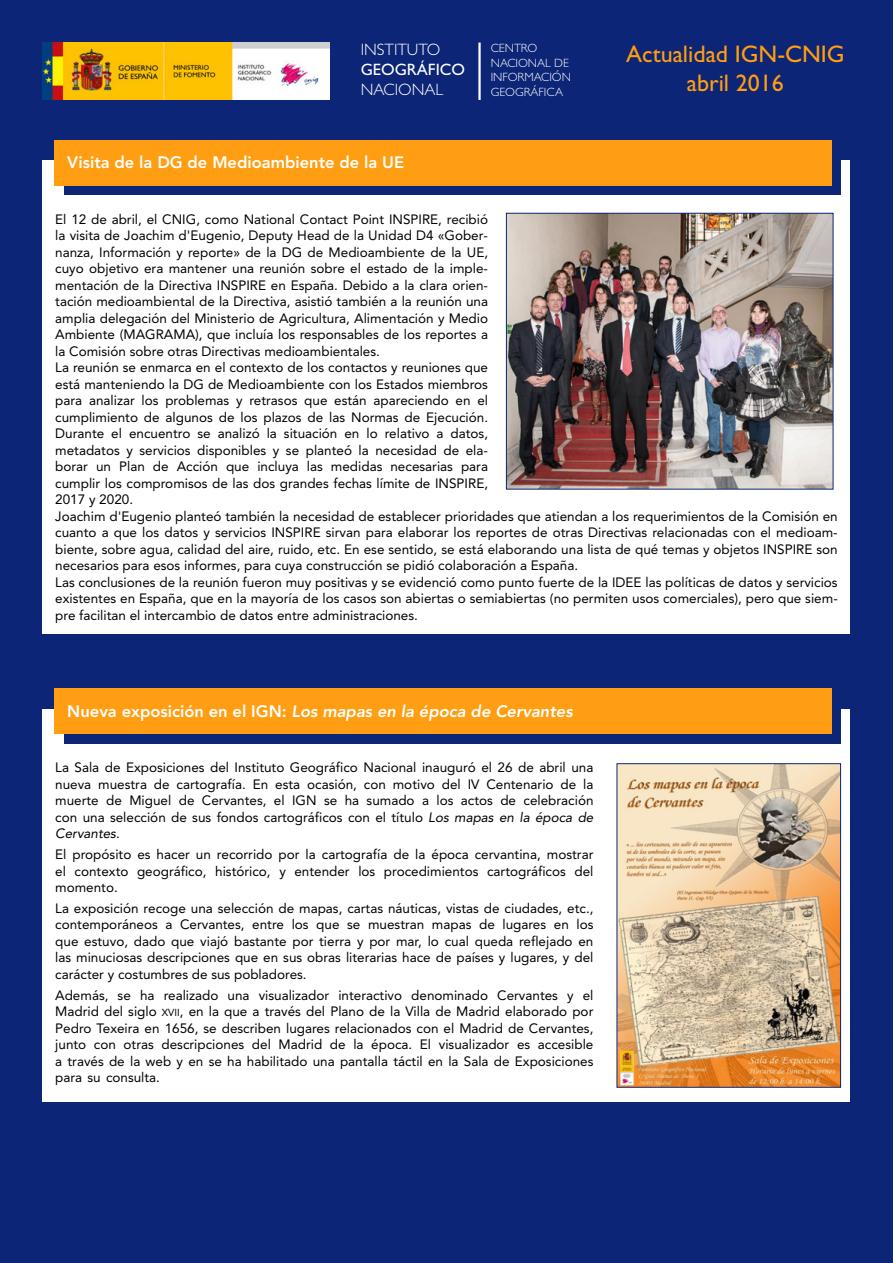
<style>
.page{position:relative;width:893px;height:1263px;background:#0c2576}
.page>*{position:absolute;margin:0;border:0;box-sizing:border-box;transform-origin:0 0}
.t1{font:24px/28.8px "Gill Sans";color:#ff9e12;text-align:center}
.t2{font:italic 800 16.5px "Avenir";color:#fff}
.t3{font:800 16.5px "Avenir";color:#fff}
.t4{font:300 16.5px/19.8px "Gill Sans";color:#fff}
.t5{font:13.5px/16.5px "Avenir";color:#000;text-align:justify}
.t6{font:300 12px/14.4px "Gill Sans";color:#fff}
.s1{font-weight:400}
.s2{font-style:normal}
.s3{font-style:italic}
.s4{font-size:10.2px}
</style>
<div class="page">
<img style="left:43px;top:43px;width:286px;height:57px">
<hr style="left:478px;top:43px;width:3px;height:57px;background:#fff">
<div style="left:43px;top:160px;width:807px;height:474px;background:#fff"></div>
<div style="left:64px;top:149px;width:777px;height:46px;background:#0c2576"></div>
<div style="left:55px;top:140px;width:777px;height:45px;background:#ff9e12"></div>
<img style="left:508px;top:215px;width:323px;height:272px">
<div style="left:506px;top:213px;width:327px;height:276px;border:1px solid #0c2576"></div>
<div style="left:43px;top:709px;width:807px;height:392px;background:#fff"></div>
<div style="left:64px;top:698px;width:777px;height:46px;background:#0c2576"></div>
<div style="left:55px;top:689px;width:777px;height:45px;background:#ff9e12"></div>
<img style="left:619px;top:765px;width:220px;height:321px">
<div style="left:617px;top:763px;width:224px;height:325px;border:1px solid #0c2576"></div>
<p class="t4" style="left:361px;top:40px;width:106px">INSTITUTO<br><span class="s1">GEOGRÁFICO<br></span>NACIONAL</p>
<p class="t1" style="left:626px;top:40px;width:220px">Actualidad IGN-CNIG abril 2016</p>
<p class="t6" style="left:491px;top:41px;width:82px">CENTRO<br>NACIONAL DE<br>INFORMACIÓN<br>GEOGRÁFICA</p>
<p class="t3" style="left:67px;top:156px;width:338px">Visita de la DG de Medioambiente de la UE</p>
<p class="t5" style="left:55px;top:212px;width:784px;text-align:left">El 12 de abril, el CNIG, como National Contact Point INSPIRE, recibió<br>la visita de Joachim d'Eugenio, Deputy Head de la Unidad D4 «Gober-<br>nanza, Información y reporte» de la DG de Medioambiente de la UE,<br>cuyo objetivo era mantener una reunión sobre el estado de la imple-<br>mentación de la Directiva INSPIRE en España. Debido a la clara orien-<br>tación medioambiental de la Directiva, asistió también a la reunión una<br>amplia delegación del Ministerio de Agricultura, Alimentación y Medio<br>Ambiente (MAGRAMA), que incluía los responsables de los reportes a<br>la Comisión sobre otras Directivas medioambientales.<br>La reunión se enmarca en el contexto de los contactos y reuniones que<br>está manteniendo la DG de Medioambiente con los Estados miembros<br>para analizar los problemas y retrasos que están apareciendo en el<br>cumplimiento de algunos de los plazos de las Normas de Ejecución.<br>Durante el encuentro se analizó la situación en lo relativo a datos,<br>metadatos y servicios disponibles y se planteó la necesidad de ela-<br>borar un Plan de Acción que incluya las medidas necesarias para<br>cumplir los compromisos de las dos grandes fechas límite de INSPIRE,<br>2017 y 2020.<br>Joachim d'Eugenio planteó también la necesidad de establecer prioridades que atiendan a los requerimientos de la Comisión en cuanto a que los datos y servicios INSPIRE sirvan para elaborar los reportes de otras Directivas relacionadas con el medioam&shy;biente, sobre agua, calidad del aire, ruido, etc. En ese sentido, se está elaborando una lista de qué temas y objetos INSPIRE son necesarios para esos informes, para cuya construcción se pidió colaboración a España.<br>Las conclusiones de la reunión fueron muy positivas y se evidenció como punto fuerte de la IDEE las políticas de datos y servicios existentes en España, que en la mayoría de los casos son abiertas o semiabiertas (no permiten usos comerciales), pero que siem&shy;pre facilitan el intercambio de datos entre administraciones.</p>
<p class="t2" style="left:67px;top:704px;width:507px"><span class="s2">Nueva exposición en el IGN:</span> Los mapas en la época de Cervantes</p>
<p class="t5" style="left:55px;top:761px;width:540px">La Sala de Exposiciones del Instituto Geográfico Nacional inauguró el 26 de abril una nueva muestra de cartografía. En esta ocasión, con motivo del IV Centenario de la muerte de Miguel de Cervantes, el IGN se ha sumado a los actos de celebración con una selección de sus fondos cartográficos con el título <span class="s3">Los mapas en la época de Cervantes</span>.</p>
<p class="t5" style="left:55px;top:847px;width:540px">El propósito es hacer un recorrido por la cartografía de la época cervantina, mostrar el contexto geográfico, histórico, y entender los procedimientos cartográficos del momento.</p>
<p class="t5" style="left:55px;top:901px;width:540px">La exposición recoge una selección de mapas, cartas náuticas, vistas de ciudades, etc., contemporáneos a Cervantes, entre los que se muestran mapas de lugares en los que estuvo, dado que viajó bastante por tierra y por mar, lo cual queda reflejado en las minuciosas descripciones que en sus obras literarias hace de países y lugares, y del carácter y costumbres de sus pobladores.</p>
<p class="t5" style="left:55px;top:988px;width:540px">Además, se ha realizado una visualizador interactivo denominado Cervantes y el Madrid del siglo <span class="s4">XVII</span>, en la que a través del Plano de la Villa de Madrid elaborado por Pedro Texeira en 1656, se describen lugares relacionados con el Madrid de Cervantes, junto con otras descripciones del Madrid de la época. El visualizador es accesible a través de la web y en se ha habilitado una pantalla táctil en la Sala de Exposiciones para su consulta.</p>
</div>
